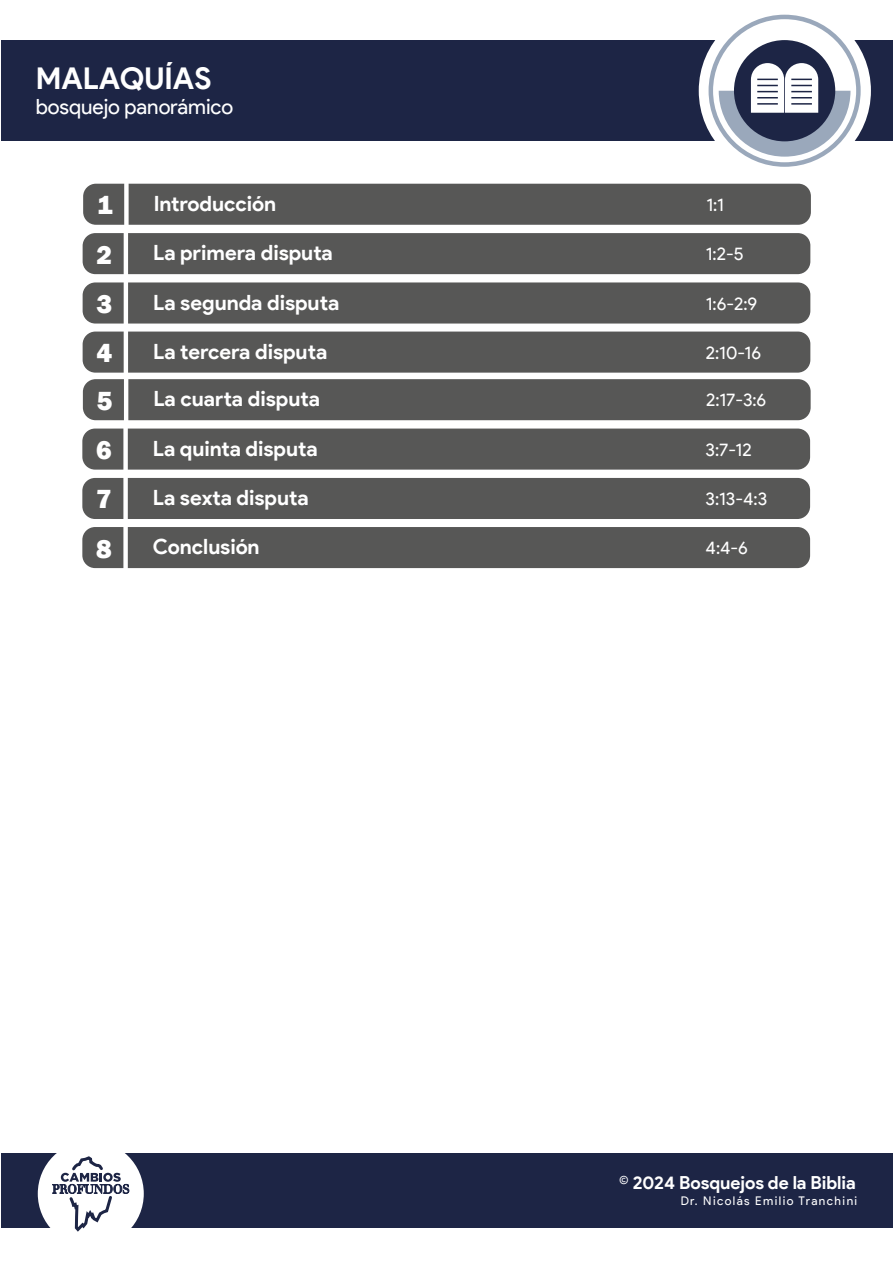
<style>
.page{position:relative;width:893px;height:1263px;background:#fff}
.page>*{position:absolute;margin:0;border:0;box-sizing:border-box;transform-origin:0 0}
.t1{font:700 30px "Product Sans";color:#fff}
.t2{font:800 27px "Franklin Gothic";color:#fff}
.t3{font:700 21px "Product Sans";color:#fff}
.t4{font:21px "Product Sans";color:#fff}
.t5{font:18px "Product Sans";color:#fff}
.t6{font:700 18px "Product Sans";letter-spacing:-.005em;color:#fff}
.t7{font:12px "Product Sans";letter-spacing:.12em;color:#fff}
</style>
<div class="page">
<div style="left:83px;top:184px;width:728px;height:41px;background:#575756"></div>
<div style="left:83px;top:233px;width:727px;height:41px;background:#575756"></div>
<div style="left:83px;top:282px;width:727px;height:42px;background:#575756"></div>
<div style="left:83px;top:332px;width:727px;height:41px;background:#575756"></div>
<div style="left:83px;top:379px;width:728px;height:41px;background:#575756"></div>
<div style="left:82px;top:429px;width:728px;height:41px;background:#575756"></div>
<div style="left:82px;top:478px;width:728px;height:41px;background:#575756"></div>
<div style="left:82px;top:527px;width:728px;height:41px;background:#575756"></div>
<div style="left:1px;top:40px;width:892px;height:101px;background:#1d2545"></div>
<div style="left:699px;top:5px;width:172px;height:172px;background:#fff;border-radius:50%"></div>
<div style="left:1px;top:1154px;width:892px;height:74px;background:#1d2545"></div>
<div style="left:38px;top:1141px;width:106px;height:106px;background:#fff;border-radius:50%"></div>
<svg style="left:52px;top:1153px;width:77px;height:79px"></svg>
<svg style="left:711px;top:17px;width:147px;height:148px"></svg>
<div style="left:709px;top:15px;width:152px;height:152px;border:4px solid #9aa8bb;border-radius:50%"></div>
<div style="left:734px;top:40px;width:101px;height:101px;background:#1d2545;border-radius:50%"></div>
<svg style="left:719px;top:63px;width:131px;height:94px"></svg>
<hr style="left:791px;top:103px;width:21px;height:2px;background:#1d2545">
<h1 class="t1" style="left:36px;top:60px;width:177px">MALAQUÍAS</h1>
<p class="t4" style="left:36px;top:95px;width:199px">bosquejo panorámico</p>
<p class="t2" style="left:97px;top:188px;width:17px">1</p>
<p class="t3" style="left:154px;top:191px;width:124px">Introducción</p>
<p class="t5" style="left:706px;top:194px;width:19px">1:1</p>
<p class="t2" style="left:96px;top:237px;width:17px">2</p>
<p class="t3" style="left:153px;top:240px;width:181px">La primera disputa</p>
<p class="t5" style="left:706px;top:244px;width:39px">1:2-5</p>
<p class="t2" style="left:96px;top:286px;width:17px">3</p>
<p class="t3" style="left:153px;top:289px;width:188px">La segunda disputa</p>
<p class="t5" style="left:706px;top:293px;width:53px">1:6-2:9</p>
<p class="t2" style="left:96px;top:335px;width:17px">4</p>
<p class="t3" style="left:153px;top:338px;width:176px">La tercera disputa</p>
<p class="t5" style="left:706px;top:342px;width:57px">2:10-16</p>
<p class="t2" style="left:97px;top:383px;width:17px">5</p>
<p class="t3" style="left:153px;top:386px;width:168px">La cuarta disputa</p>
<p class="t5" style="left:706px;top:390px;width:62px">2:17-3:6</p>
<p class="t2" style="left:96px;top:432px;width:17px">6</p>
<p class="t3" style="left:153px;top:435px;width:166px">La quinta disputa</p>
<p class="t5" style="left:706px;top:439px;width:48px">3:7-12</p>
<p class="t2" style="left:96px;top:482px;width:17px">7</p>
<p class="t3" style="left:153px;top:485px;width:157px">La sexta disputa</p>
<p class="t5" style="left:706px;top:489px;width:63px">3:13-4:3</p>
<p class="t2" style="left:96px;top:531px;width:17px">8</p>
<p class="t3" style="left:153px;top:534px;width:108px">Conclusión</p>
<p class="t5" style="left:706px;top:538px;width:44px">4:4-6</p>
<p class="t6" style="left:619px;top:1171px;width:238px">© 2024 Bosquejos de la Biblia</p>
<p class="t7" style="left:681px;top:1194px;width:178px">Dr. Nicolás Emilio Tranchini</p>
</div>
